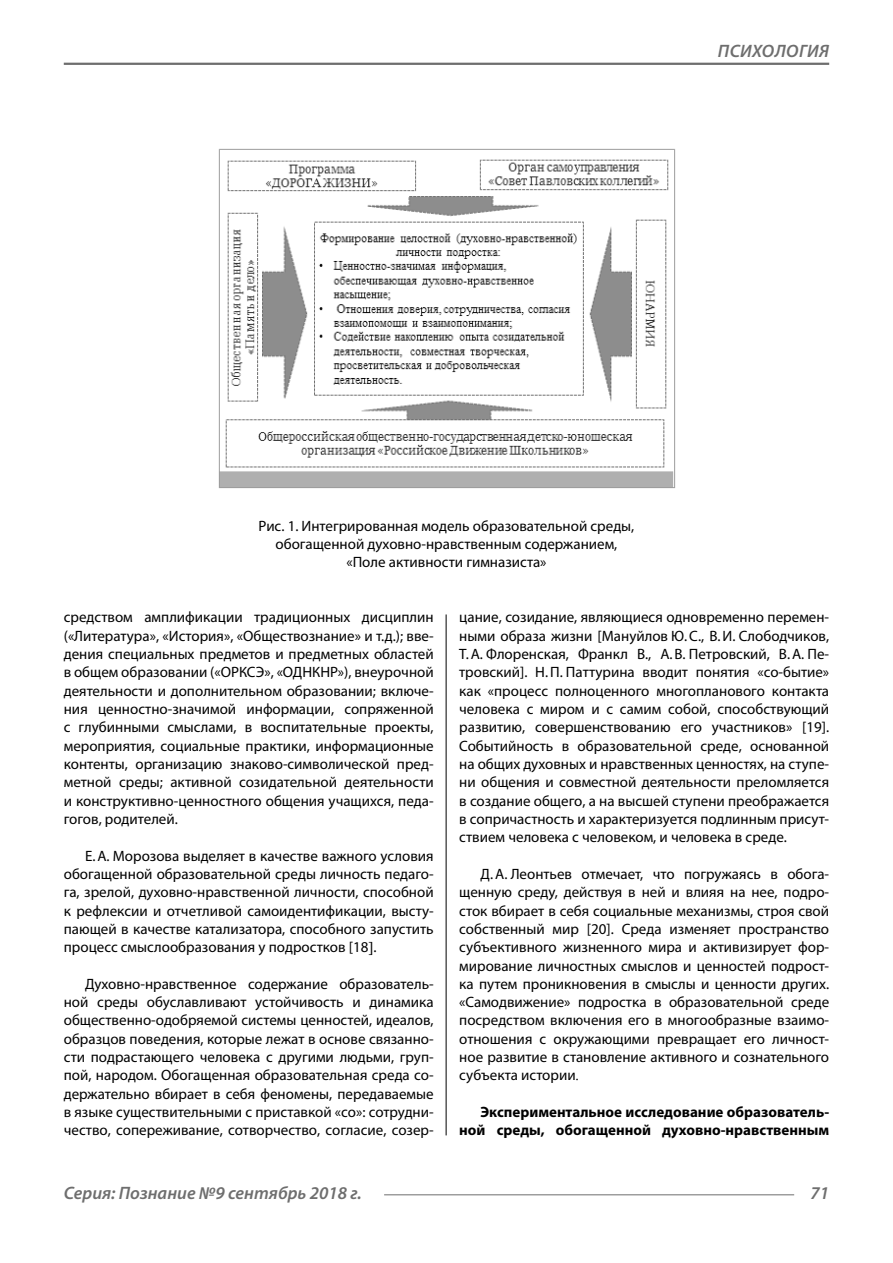
<style>
.page{position:relative;width:893px;height:1263px;background:#fff}
.page>*{position:absolute;margin:0;border:0;box-sizing:border-box;transform-origin:0 0}
.t1{font:italic 600 18px "Myriad Pro";color:#6e6e6e}
.Normal{font:15px/18.3px "Myriad Pro";color:#000;text-align:justify}
.podpis{font:15px/18.3px "Myriad Pro";color:#000;text-align:center}
.Normal-2{font:700 15px/18.3px "Myriad Pro";color:#000;text-align:right}
.s1{font-family:"Times New Roman";font-style:italic;font-size:16.5px}
</style>
<div class="page">
<hr style="left:64px;top:63px;width:765px;height:2px;background:#6e6e6e">
<hr style="left:384px;top:1194px;width:410px;height:1px;background:#6e6e6e">
<img style="left:218px;top:148px;width:458px;height:341px">
<hr style="left:446px;top:614px;width:1px;height:521px;background:#000">
<p class="t1" style="left:718px;top:39px;width:57px">Психологи</p>
<p class="t1" style="left:819px;top:39px;width:11px">я</p>
<p class="podpis" style="left:259px;top:516px;width:377px">Рис. 1. Интегрированная модель образовательной среды, обогащенной духовно-нравственным содержанием, «Поле активности гимназиста»</p>
<p class="Normal" style="left:64px;top:608px;width:371px">средством амплификации традиционных дисциплин («Литература», «История», «Обществознание» и т.д.); вве&shy;дения специальных предметов и предметных областей в общем образовании («ОРКСЭ», «ОДНКНР»), внеурочной деятельности и дополнительном образовании; включе&shy;ния ценностно-значимой информации, сопряженной с глубинными смыслами, в воспитательные проекты, мероприятия, социальные практики, информационные контенты, организацию знаково-символической пред&shy;метной среды; активной созидательной деятельности и конструктивно-ценностного общения учащихся, педа&shy;гогов, родителей.</p>
<p class="Normal" style="left:64px;top:846px;width:371px;text-indent:21px">Е.А. Морозова выделяет в качестве важного условия обогащенной образовательной среды личность педаго&shy;га, зрелой, духовно-нравственной личности, способной к рефлексии и отчетливой самоидентификации, высту&shy;пающей в качестве катализатора, способного запустить процесс смыслообразования у подростков [18 .</p>
<p class="Normal" style="left:64px;top:974px;width:371px;text-indent:21px">Духовно-нравственное содержание образователь&shy;ной среды обуславливают устойчивость и динамика общественно-одобряемой системы ценностей, идеалов, образцов поведения, которые лежат в основе связанно&shy;сти подрастающего человека с другими людьми, груп&shy;пой, народом. Обогащенная образовательная среда со&shy;держательно вбирает в себя феномены, передаваемые в языке существительными с приставкой «со»: сотрудни&shy;чество, сопереживание, сотворчество, согласие, созер-</p>
<p class="Normal" style="left:459px;top:608px;width:371px">цание, созидание, являющиеся одновременно перемен&shy;ными образа жизни [Мануйлов Ю.С., В.И. Слободчиков, Т.А. Флоренская, Франкл В., А.В. Петровский, В.А. Пе&shy;тровский]. Н.П. Паттурина вводит понятия «со-бытие» как «процесс полноценного многопланового контакта человека с миром и с самим собой, способствующий развитию, совершенствованию его участников» [19].<br>Событийность в образовательной среде, основанной на общих духовных и нравственных ценностях, на ступе&shy;ни общения и совместной деятельности преломляется в создание общего, а на высшей ступени преображается в сопричастность и характеризуется подлинным присут&shy;ствием человека с человеком, и человека в среде.</p>
<p class="Normal" style="left:459px;top:864px;width:371px;text-indent:21px">Д.А. Леонтьев отмечает, что погружаясь в обога&shy;щенную среду, действуя в ней и влияя на нее, подро&shy;сток вбирает в себя социальные механизмы, строя свой собственный мир [20]. Среда изменяет пространство субъективного жизненного мира и активизирует фор&shy;мирование личностных смыслов и ценностей подрост&shy;ка путем проникновения в смыслы и ценности других. «Самодвижение» подростка в образовательной среде посредством включения его в многообразные взаимо&shy;отношения с окружающими превращает его личност&shy;ное развитие в становление активного и сознательного субъекта истории<span class="s1">.</span></p>
<p class="Normal-2" style="left:459px;top:1102px;width:371px">Экспериментальное исследование образователь&shy;ной среды, обогащенной духовно-нравственным</p>
<p class="t1" style="left:64px;top:1182px;width:299px">Серия: Познание №9 сентябрь 2018 г.</p>
<p class="t1" style="left:810px;top:1182px;width:20px">71</p>
</div>
